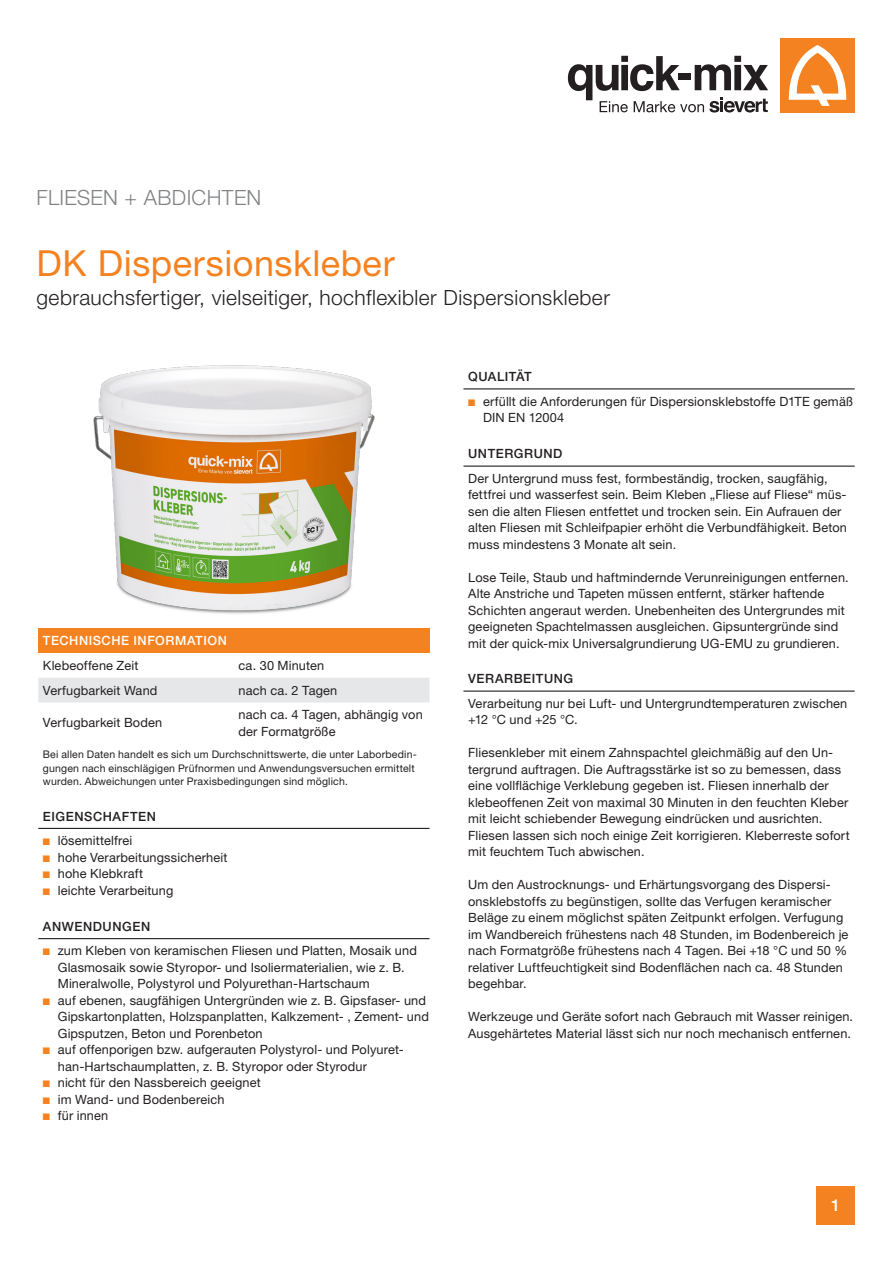
<style>
.page{position:relative;width:893px;height:1263px;background:#fff}
.page>*{position:absolute;margin:0;border:0;box-sizing:border-box;transform-origin:0 0}
.CB_AF_PROD-HEADLINE{font:36px "Helvetica Neue LT Pro";letter-spacing:.015em;color:#f58220}
.CB_AF_PROD-BESCHR{font:300 21px "Helvetica Neue LT Pro";letter-spacing:.02em;color:#231f20}
.CB_AF_WARENGRUPPE{font:300 21px "Helvetica Neue LT Pro";letter-spacing:.015em;color:#808285}
.CB_AF_WWW{font:500 16.5px "Helvetica Neue LT Pro";color:#fff}
.CB_AF_TXT-ABSATZ-LIN{font:12.75px/16.5px "Helvetica Neue LT Pro";letter-spacing:.01em;color:#231f20}
.CB_AF_HL-M-LINIE{font:500 12.75px "Helvetica Neue LT Pro";letter-spacing:.045em;color:#231f20}
.CB_AF_HL{font:500 12.75px "Helvetica Neue LT Pro";letter-spacing:.045em;color:#fff}
.CB_AF_ANMERKUNGEN{font:10.5px/13.5px "Helvetica Neue LT Pro";letter-spacing:.02em;color:#231f20}
.s1{color:#f58220}
</style>
<div class="page">
<div style="left:816px;top:1186px;width:39px;height:39px;background:#f58220"></div>
<div style="left:780px;top:38px;width:75px;height:75px;background:#f58220"></div>
<svg style="left:788px;top:45px;width:59px;height:61px"></svg>
<svg style="left:568px;top:56px;width:200px;height:57px"></svg>
<img style="left:93px;top:365px;width:282px;height:249px">
<div style="left:38px;top:628px;width:391px;height:25px;background:#f58220"></div>
<div style="left:38px;top:678px;width:391px;height:24px;background:#e6e7e9"></div>
<hr style="left:38px;top:828px;width:391px;height:1px;background:#231f20">
<hr style="left:38px;top:938px;width:391px;height:1px;background:#231f20">
<hr style="left:463px;top:388px;width:392px;height:1px;background:#231f20">
<hr style="left:463px;top:466px;width:392px;height:1px;background:#231f20">
<hr style="left:463px;top:690px;width:392px;height:2px;background:#231f20">
<p class="CB_AF_WARENGRUPPE" style="left:37px;top:184px;width:226px">FLIESEN + ABDICHTEN</p>
<p class="CB_AF_PROD-HEADLINE" style="left:37px;top:242px;width:360px">DK Dispersionskleber</p>
<p class="CB_AF_PROD-BESCHR" style="left:37px;top:285px;width:575px">gebrauchsfertiger, vielseitiger, hochflexibler Dispersionskleber</p>
<p class="CB_AF_HL" style="left:43px;top:633px;width:185px">TECHNISCHE INFORMATION</p>
<p class="CB_AF_TXT-ABSATZ-LIN" style="left:43px;top:657px;width:97px">Klebeoffene Zeit</p>
<p class="CB_AF_TXT-ABSATZ-LIN" style="left:239px;top:657px;width:87px">ca. 30 Minuten</p>
<p class="CB_AF_TXT-ABSATZ-LIN" style="left:43px;top:682px;width:116px">Verfugbarkeit Wand</p>
<p class="CB_AF_TXT-ABSATZ-LIN" style="left:239px;top:682px;width:100px">nach ca. 2 Tagen</p>
<p class="CB_AF_TXT-ABSATZ-LIN" style="left:43px;top:714px;width:121px">Verfugbarkeit Boden</p>
<p class="CB_AF_TXT-ABSATZ-LIN" style="left:239px;top:706px;width:186px">nach ca. 4 Tagen, abhängig von der Formatgröße</p>
<p class="CB_AF_ANMERKUNGEN" style="left:43px;top:747px;width:375px">Bei allen Daten handelt es sich um Durchschnittswerte, die unter Laborbedin&shy;gungen nach einschlägigen Prüfnormen und Anwendungsversuchen ermittelt wurden. Abweichungen unter Praxisbedingungen sind möglich.</p>
<p class="CB_AF_HL-M-LINIE" style="left:43px;top:808px;width:115px">EIGENSCHAFTEN</p>
<p class="CB_AF_TXT-ABSATZ-LIN" style="left:43px;top:832px;width:91px"><span class="s1">■</span> lösemittelfrei</p>
<p class="CB_AF_TXT-ABSATZ-LIN" style="left:43px;top:848px;width:186px"><span class="s1">■</span> hohe Verarbeitungssicherheit</p>
<p class="CB_AF_TXT-ABSATZ-LIN" style="left:43px;top:865px;width:102px"><span class="s1">■</span> hohe Klebkraft</p>
<p class="CB_AF_TXT-ABSATZ-LIN" style="left:43px;top:881px;width:132px"><span class="s1">■</span> leichte Verarbeitung</p>
<p class="CB_AF_HL-M-LINIE" style="left:43px;top:919px;width:109px">ANWENDUNGEN</p>
<p class="CB_AF_TXT-ABSATZ-LIN" style="left:58px;top:942px;width:361px;text-indent:-15px"><span class="s1">■</span> zum Kleben von keramischen Fliesen und Platten, Mosaik und<br>Glasmosaik sowie Styropor- und Isoliermaterialien, wie z. B.<br>Mineralwolle, Polystyrol und Polyurethan-Hartschaum</p>
<p class="CB_AF_TXT-ABSATZ-LIN" style="left:58px;top:992px;width:373px;text-indent:-15px"><span class="s1">■</span> auf ebenen, saugfähigen Untergründen wie z. B. Gipsfaser- und<br>Gipskartonplatten, Holzspanplatten, Kalkzement- , Zement- und<br>Gipsputzen, Beton und Porenbeton</p>
<p class="CB_AF_TXT-ABSATZ-LIN" style="left:58px;top:1041px;width:348px;text-indent:-15px"><span class="s1">■</span> auf offenporigen bzw. aufgerauten Polystyrol- und Polyuret&shy;han-Hartschaumplatten, z. B. Styropor oder Styrodur</p>
<p class="CB_AF_TXT-ABSATZ-LIN" style="left:43px;top:1074px;width:219px"><span class="s1">■</span> nicht für den Nassbereich geeignet</p>
<p class="CB_AF_TXT-ABSATZ-LIN" style="left:43px;top:1091px;width:183px"><span class="s1">■</span> im Wand- und Bodenbereich</p>
<p class="CB_AF_TXT-ABSATZ-LIN" style="left:43px;top:1107px;width:67px"><span class="s1">■</span> für innen</p>
<p class="CB_AF_HL-M-LINIE" style="left:468px;top:369px;width:65px">QUALITÄT</p>
<p class="CB_AF_TXT-ABSATZ-LIN" style="left:483px;top:393px;width:372px;text-indent:-15px"><span class="s1">■</span> erfüllt die Anforderungen für Dispersionsklebstoffe D1TE gemäß<br>DIN EN 12004</p>
<p class="CB_AF_HL-M-LINIE" style="left:468px;top:446px;width:96px">UNTERGRUND</p>
<p class="CB_AF_TXT-ABSATZ-LIN" style="left:468px;top:470px;width:380px">Der Untergrund muss fest, formbeständig, trocken, saugfähig, fettfrei und wasserfest sein. Beim Kleben „Fliese auf Fliese“ müs&shy;sen die alten Fliesen entfettet und trocken sein. Ein Aufrauen der alten Fliesen mit Schleifpapier erhöht die Verbundfähigkeit. Beton muss mindestens 3 Monate alt sein.</p>
<p class="CB_AF_TXT-ABSATZ-LIN" style="left:468px;top:569px;width:382px">Lose Teile, Staub und haftmindernde Verunreinigungen entfernen.<br>Alte Anstriche und Tapeten müssen entfernt, stärker haftende Schichten angeraut werden. Unebenheiten des Untergrundes mit geeigneten Spachtelmassen ausgleichen. Gipsuntergründe sind mit der quick-mix Universalgrundierung UG-EMU zu grundieren.</p>
<p class="CB_AF_HL-M-LINIE" style="left:468px;top:671px;width:107px">VERARBEITUNG</p>
<p class="CB_AF_TXT-ABSATZ-LIN" style="left:468px;top:695px;width:381px">Verarbeitung nur bei Luft- und Untergrundtemperaturen zwischen +12 °C und +25 °C.</p>
<p class="CB_AF_TXT-ABSATZ-LIN" style="left:468px;top:744px;width:383px">Fliesenkleber mit einem Zahnspachtel gleichmäßig auf den Un&shy;tergrund auftragen. Die Auftragsstärke ist so zu bemessen, dass eine vollflächige Verklebung gegeben ist. Fliesen innerhalb der klebeoffenen Zeit von maximal 30 Minuten in den feuchten Kleber mit leicht schiebender Bewegung eindrücken und ausrichten.<br>Fliesen lassen sich noch einige Zeit korrigieren. Kleberreste sofort mit feuchtem Tuch abwischen.</p>
<p class="CB_AF_TXT-ABSATZ-LIN" style="left:468px;top:876px;width:382px">Um den Austrocknungs- und Erhärtungsvorgang des Dispersi&shy;onsklebstoffs zu begünstigen, sollte das Verfugen keramischer Beläge zu einem möglichst späten Zeitpunkt erfolgen. Verfugung im Wandbereich frühestens nach 48 Stunden, im Bodenbereich je nach Formatgröße frühestens nach 4 Tagen. Bei +18 °C und 50 % relativer Luftfeuchtigkeit sind Bodenflächen nach ca. 48 Stunden begehbar.</p>
<p class="CB_AF_TXT-ABSATZ-LIN" style="left:468px;top:1008px;width:386px">Werkzeuge und Geräte sofort nach Gebrauch mit Wasser reinigen.<br>Ausgehärtetes Material lässt sich nur noch mechanisch entfernen.</p>
<p class="CB_AF_WWW" style="left:831px;top:1196px;width:11px">1</p>
</div>
